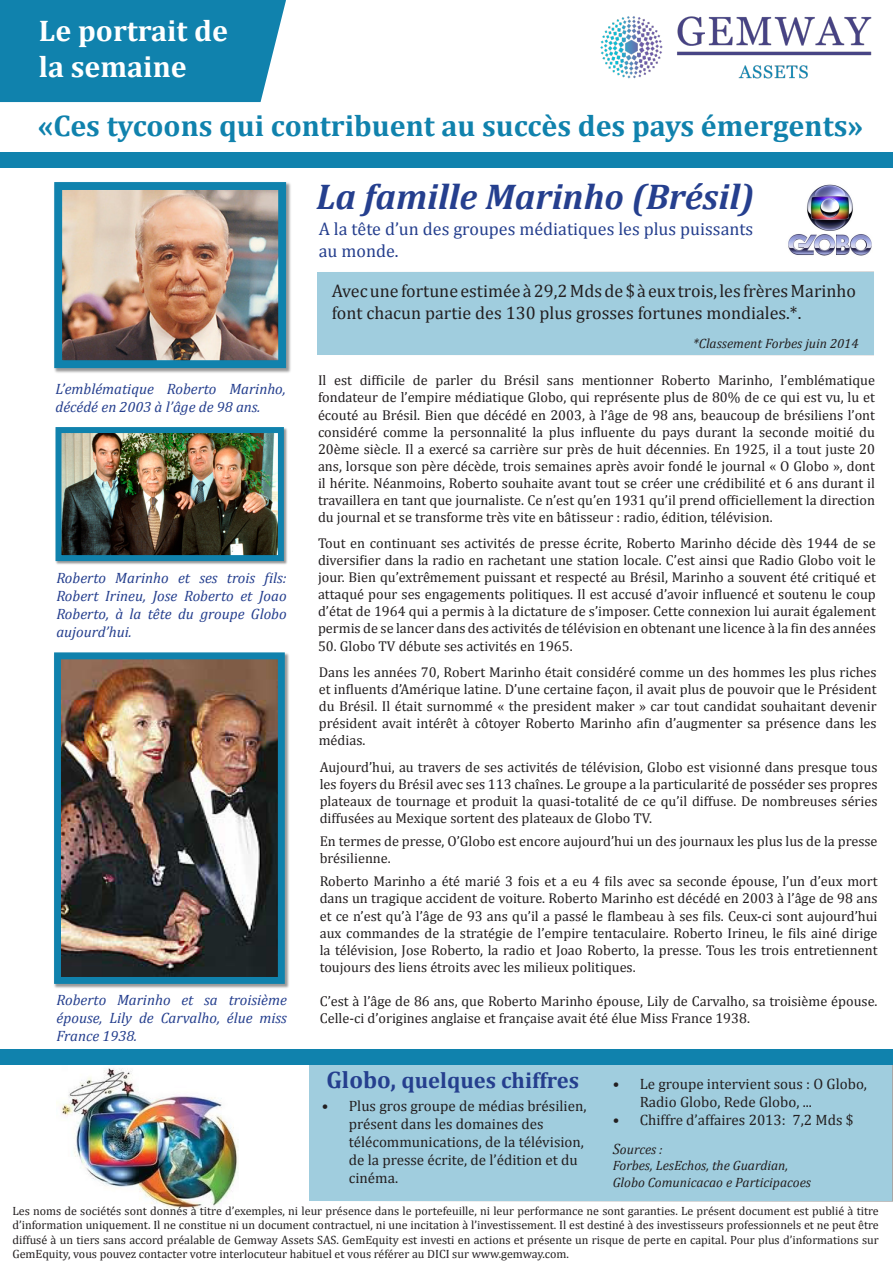
<style>
.page{position:relative;width:893px;height:1263px;background:#fff}
.page>*{position:absolute;margin:0;border:0;box-sizing:border-box;transform-origin:0 0}
.t1{font:italic 700 36px "Cambria";color:#253f8e}
.t2{font:700 30px "Cambria";color:#1082ad}
.t3{font:700 30px "Cambria";color:#fff}
.t4{font:700 22.5px "Cambria";color:#253f8e}
.t5{font:18px/21.6px "Cambria";color:#231f20}
.t6{font:18px/21.6px "Cambria";color:#253f8e}
.t7{font:italic 15px/18px "Cambria";color:#253f8e;text-align:justify}
.t8{font:15px/18px "Cambria";color:#231f20}
.t9{font:14.25px/17.1px "Cambria";color:#231f20;text-align:justify}
.t10{font:italic 13.5px "Cambria";color:#231f20}
.t11{font:12px/14.4px "Cambria";color:#231f20;text-align:justify}
.s1{font-size:24px}
.s2{font-size:15px}
</style>
<div class="page">
<img style="left:57px;top:1064px;width:181px;height:146px">
<div style="left:309px;top:1057px;width:584px;height:145px;background:#a0cdde;border:2px solid #fff"></div>
<div style="left:316px;top:272px;width:558px;height:83px;background:#a0cdde"></div>
<div style="left:0;top:0;width:286px;height:102px;background:#1082ad"></div>
<img style="left:600px;top:16px;width:272px;height:63px">
<div style="left:0;top:153px;width:893px;height:15px;background:#1082ad"></div>
<div style="left:0;top:1049px;width:893px;height:15px;background:#1082ad"></div>
<img style="left:54px;top:653px;width:235px;height:335px">
<img style="left:62px;top:660px;width:215px;height:316px">
<div style="left:54px;top:652px;width:231px;height:332px;border:7px solid #1082ad"></div>
<img style="left:54px;top:182px;width:237px;height:191px">
<img style="left:63px;top:191px;width:214px;height:168px">
<div style="left:54px;top:182px;width:232px;height:186px;border:8px solid #1082ad"></div>
<img style="left:55px;top:427px;width:232px;height:138px">
<img style="left:63px;top:434px;width:214px;height:120px">
<div style="left:56px;top:427px;width:228px;height:134px;border:6px solid #1082ad"></div>
<img style="left:788px;top:184px;width:84px;height:72px">
<p class="t3" style="left:39px;top:10px;width:191px">Le portrait de</p>
<p class="t3" style="left:39px;top:46px;width:149px">la semaine</p>
<p class="t2" style="left:38px;top:105px;width:827px">«Ces tycoons qui contribuent au succès des pays émergents»</p>
<p class="t1" style="left:316px;top:171px;width:439px">La famille Marinho (Brésil)</p>
<p class="t6" style="left:319px;top:218px;width:436px">A la tête d’un des groupes médiatiques les plus puissants au monde.</p>
<p class="t5" style="left:332px;top:280px;width:526px">Avec une fortune estimée à 29,2 Mds de $ à eux trois, les frères Marinho font chacun partie des 130 plus grosses fortunes mondiales.*.</p>
<p class="t7" style="left:56px;top:379px;width:232px">L’emblématique Roberto Marinho, décédé en 2003 à l’âge de 98 ans.</p>
<p class="t7" style="left:56px;top:568px;width:232px">Roberto Marinho et ses trois fils:<br>Robert Irineu, Jose Roberto et Joao Roberto, à la tête du groupe Globo aujourd’hui.</p>
<p class="t7" style="left:57px;top:990px;width:232px">Roberto Marinho et sa troisième épouse, Lily de Carvalho, élue miss France 1938.</p>
<p class="t10" style="left:693px;top:334px;width:167px">*Classement Forbes juin 2014</p>
<p class="t9" style="left:318px;top:372px;width:559px">Il est difficile de parler du Brésil sans mentionner Roberto Marinho, l’emblématique fondateur de l’empire médiatique Globo, qui représente plus de 80% de ce qui est vu, lu et écouté au Brésil. Bien que décédé en 2003, à l’âge de 98 ans, beaucoup de brésiliens l’ont considéré comme la personnalité la plus influente du pays durant la seconde moitié du 20ème siècle. Il a exercé sa carrière sur près de huit décennies. En 1925, il a tout juste 20 ans, lorsque son père décède, trois semaines après avoir fondé le journal « O Globo », dont il hérite. Néanmoins, Roberto souhaite avant tout se créer une crédibilité et 6 ans durant il travaillera en tant que journaliste. Ce n’est qu’en 1931 qu’il prend officiellement la direction du journal et se transforme très vite en bâtisseur : radio, édition, télévision.</p>
<p class="t9" style="left:318px;top:534px;width:559px">Tout en continuant ses activités de presse écrite, Roberto Marinho décide dès 1944 de se diversifier dans la radio en rachetant une station locale. C’est ainsi que Radio Globo voit le jour. Bien qu’extrêmement puissant et respecté au Brésil, Marinho a souvent été critiqué et attaqué pour ses engagements politiques. Il est accusé d’avoir influencé et soutenu le coup d’état de 1964 qui a permis à la dictature de s’imposer. Cette connexion lui aurait également permis de se lancer dans des activités de télévision en obtenant une licence à la fin des années</p>
<p class="t9" style="left:318px;top:637px;width:256px">50. Globo TV débute ses activités en 1965.</p>
<p class="t9" style="left:319px;top:663px;width:559px">Dans les années 70, Robert Marinho était considéré comme un des hommes les plus riches et influents d’Amérique latine. D’une certaine façon, il avait plus de pouvoir que le Président du Brésil. Il était surnommé « the president maker » car tout candidat souhaitant devenir président avait intérêt à côtoyer Roberto Marinho afin d’augmenter sa présence dans les médias.</p>
<p class="t9" style="left:320px;top:758px;width:559px">Aujourd’hui, au travers de ses activités de télévision, Globo est visionné dans presque tous les foyers du Brésil avec ses 113 chaînes. Le groupe a la particularité de posséder ses propres plateaux de tournage et produit la quasi-totalité de ce qu’il diffuse. De nombreuses séries diffusées au Mexique sortent des plateaux de Globo TV.</p>
<p class="t9" style="left:320px;top:832px;width:559px">En termes de presse, O’Globo est encore aujourd’hui un des journaux les plus lus de la presse brésilienne.</p>
<p class="t9" style="left:320px;top:873px;width:559px">Roberto Marinho a été marié 3 fois et a eu 4 fils avec sa seconde épouse, l’un d’eux mort dans un tragique accident de voiture. Roberto Marinho est décédé en 2003 à l’âge de 98 ans et ce n’est qu’à l’âge de 93 ans qu’il a passé le flambeau à ses fils. Ceux-ci sont aujourd’hui aux commandes de la stratégie de l’empire tentaculaire. Roberto Irineu, le fils ainé dirige la télévision, Jose Roberto, la radio et Joao Roberto, la presse. Tous les trois entretiennent toujours des liens étroits avec les milieux politiques.</p>
<p class="t9" style="left:320px;top:993px;width:559px">C’est à l’âge de 86 ans, que Roberto Marinho épouse, Lily de Carvalho, sa troisième épouse.<br>Celle-ci d’origines anglaise et française avait été élue Miss France 1938.</p>
<p class="t4" style="left:326px;top:1064px;width:254px"><span class="s1">Globo,</span> quelques chiffres</p>
<p class="t8" style="left:640px;top:1074px;width:229px;text-indent:-27px">• Le groupe intervient sous : O Globo,<br>Radio Globo, Rede Globo, ...</p>
<p class="t8" style="left:613px;top:1110px;width:242px">• Chiffre d’affaires 2013: 7,2 Mds $</p>
<p class="t8" style="left:349px;top:1097px;width:239px;text-indent:-27px">• Plus gros groupe de médias brésilien, présent dans les domaines des télécommunications, de la télévision, de la presse écrite, de l’édition et du cinéma.</p>
<p class="t10" style="left:613px;top:1140px;width:52px"><span class="s2">S</span>ources :</p>
<p class="t10" style="left:613px;top:1156px;width:177px">Forbes, LesEchos, the Guardian,</p>
<p class="t10" style="left:613px;top:1172px;width:200px">Globo Comunicacao e Participacoes</p>
<p class="t11" style="left:12px;top:1203px;width:868px">Les noms de sociétés sont donnés à titre d’exemples, ni leur présence dans le portefeuille, ni leur performance ne sont garanties. Le présent document est publié à titre d’information uniquement. Il ne constitue ni un document contractuel, ni une incitation à l’investissement. Il est destiné à des investisseurs professionnels et ne peut être diffusé à un tiers sans accord préalable de Gemway Assets SAS. GemEquity est investi en actions et présente un risque de perte en capital. Pour plus d’informations sur GemEquity, vous pouvez contacter votre interlocuteur habituel et vous référer au DICI sur www.gemway.com.</p>
</div>
